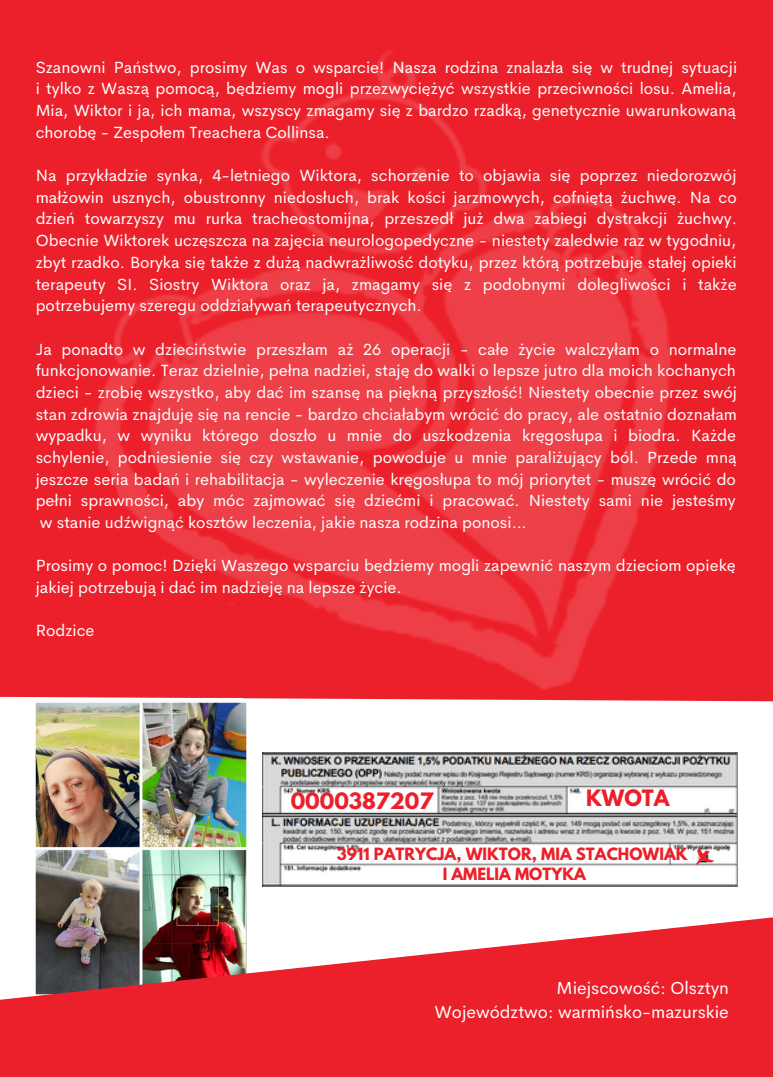
<style>
.page{position:relative;width:773px;height:1077px;background:#fff}
.page>*{position:absolute;margin:0;border:0;box-sizing:border-box;transform-origin:0 0}
.t1{font:700 20px "League Spartan";color:#ec202a}
.t2{font:17.5px "Cerebri Sans";color:#fff}
.t3{font:16.25px/21.8px "Cerebri Sans";color:#fff;text-align:justify}
.t4{font:700 15px "League Spartan";color:#ec202a}
</style>
<div class="page">
<div style="left:0;top:0;width:772px;height:1076px;background:#ec202a"></div>
<div style="left:0;top:696px;width:772px;height:212px;background:#fff"></div>
<img style="left:91px;top:51px;width:591px;height:664px">
<img style="left:263px;top:752px;width:474px;height:133px">
<svg style="left:695px;top:847px;width:19px;height:17px"></svg>
<img style="left:36px;top:697px;width:210px;height:302px;border-radius:5px">
<svg style="left:0;top:908px;width:772px;height:92px"></svg>
<p class="t3" style="left:36px;top:56px;width:702px">Szanowni Państwo, prosimy Was o wsparcie! Nasza rodzina znalazła się w trudnej sytuacji i tylko z Waszą pomocą, będziemy mogli przezwyciężyć wszystkie przeciwności losu. Amelia, Mia, Wiktor i ja, ich mama, wszyscy zmagamy się z bardzo rzadką, genetycznie uwarunkowaną chorobę - Zespołem Treachera Collinsa.</p>
<p class="t3" style="left:36px;top:164px;width:702px">Na przykładzie synka, 4-letniego Wiktora, schorzenie to objawia się poprzez niedorozwój małżowin usznych, obustronny niedosłuch, brak kości jarzmowych, cofniętą żuchwę. Na co dzień towarzyszy mu rurka tracheostomijna, przeszedł już dwa zabiegi dystrakcji żuchwy.<br>Obecnie Wiktorek uczęszcza na zajęcia neurologopedyczne - niestety zaledwie raz w tygodniu, zbyt rzadko. Boryka się także z dużą nadwrażliwość dotyku, przez którą potrzebuje stałej opieki terapeuty SI. Siostry Wiktora oraz ja, zmagamy się z podobnymi dolegliwości i także potrzebujemy szeregu oddziaływań terapeutycznych.</p>
<p class="t3" style="left:36px;top:338px;width:702px">Ja ponadto w dzieciństwie przeszłam aż 26 operacji - całe życie walczyłam o normalne funkcjonowanie. Teraz dzielnie, pełna nadziei, staję do walki o lepsze jutro dla moich kochanych dzieci - zrobię wszystko, aby dać im szansę na piękną przyszłość! Niestety obecnie przez swój stan zdrowia znajduję się na rencie - bardzo chciałabym wrócić do pracy, ale ostatnio doznałam wypadku, w wyniku którego doszło u mnie do uszkodzenia kręgosłupa i biodra. Każde schylenie, podniesienie się czy wstawanie, powoduje u mnie paraliżujący ból. Przede mną jeszcze seria badań i rehabilitacja - wyleczenie kręgosłupa to mój priorytet - muszę wrócić do pełni sprawności, aby móc zajmować się dziećmi i pracować. Niestety sami nie jesteśmy w stanie udźwignąć kosztów leczenia, jakie nasza rodzina ponosi…</p>
<p class="t3" style="left:36px;top:554px;width:701px">Prosimy o pomoc! Dzięki Waszego wsparciu będziemy mogli zapewnić naszym dzieciom opiekę jakiej potrzebują i dać im nadzieję na lepsze życie.</p>
<p class="t3" style="left:36px;top:619px;width:60px">Rodzice</p>
<p class="t1" style="left:291px;top:791px;width:144px">0000387207</p>
<p class="t1" style="left:586px;top:788px;width:85px">KWOTA</p>
<p class="t4" style="left:337px;top:846px;width:352px">3911 PATRYCJA, WIKTOR, MIA STACHOWIAK</p>
<p class="t4" style="left:442px;top:866px;width:145px">I AMELIA MOTYKA</p>
<p class="t2" style="left:556px;top:976px;width:174px">Miejscowość: Olsztyn</p>
<p class="t2" style="left:434px;top:1000px;width:296px">Województwo: warmińsko-mazurskie</p>
</div>
